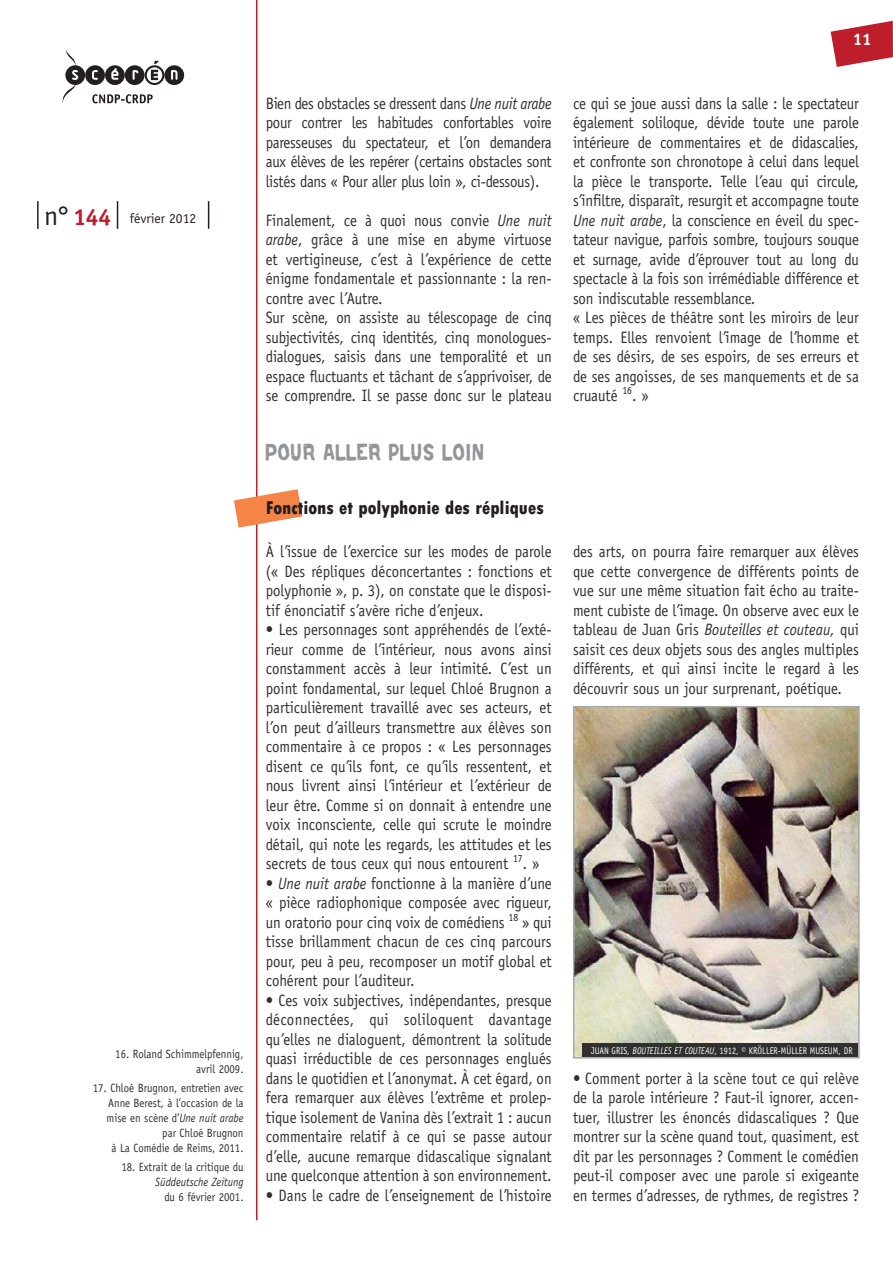
<style>
.page{position:relative;width:893px;height:1263px;background:#fff}
.page>*{position:absolute;margin:0;border:0;box-sizing:border-box;transform-origin:0 0}
.titre_2{font:21px "Repent";letter-spacing:.025em;color:#939598;scale:.8 1}
.titre_3{font:800 condensed 19.5px "Tw Cen";color:#231f20}
.t1{font:700 16.8px "Officina Sans Std";color:#fff}
.txt_usuel{font:16.5px/19.5px "Officina Sans Std";color:#312f30;text-align:justify;scale:.9 1}
.t2{font:13.65px "Officina Sans Std";color:#231f20}
.Note_bas_page{font:12px/15px "Officina Sans Std";color:#312f30;text-align:right;scale:.9 1}
.Credits{font:9.75px "Officina Sans Std";letter-spacing:.005em;color:#fff;scale:.85 1}
.s1{font-size:27.3px}
.s2{font-weight:700;font-size:23.4px;color:#be1d2c}
.s3{font-style:italic}
</style>
<div class="page">
<hr style="left:256px;top:0;width:1px;height:1220px;background:#be1d2c">
<svg style="left:831px;top:21px;width:62px;height:46px"></svg>
<svg style="left:62px;top:49px;width:122px;height:54px"></svg>
<svg style="left:208px;top:201px;width:1px;height:28px"></svg>
<hr style="left:37px;top:201px;width:2px;height:28px;background:#231f20">
<svg style="left:117px;top:201px;width:1px;height:28px"></svg>
<img style="left:575px;top:708px;width:283px;height:348px">
<div style="left:573px;top:706px;width:287px;height:352px;border:1px solid #a8a9ad"></div>
<svg style="left:234px;top:489px;width:68px;height:39px"></svg>
<div style="left:583px;top:1043px;width:275px;height:14px;background:#312f30"></div>
<p class="t2" style="left:44px;top:210px;width:154px"><span class="s1">n°</span> <span class="s2">144</span> février 2012</p>
<p class="Note_bas_page" style="left:115px;top:1046px;width:144px">16. Roland Schimmelpfennig, avril 2009.</p>
<p class="Note_bas_page" style="left:93px;top:1080px;width:169px">17. Chloé Brugnon, entretien avec<br>Anne Berest, à l’occasion de la mise en scène d’<span class="s3">Une nuit arabe </span>par Chloé Brugnon<br>à La Comédie de Reims, 2011.</p>
<p class="Note_bas_page" style="left:121px;top:1160px;width:137px">18. Extrait de la critique du<br><span class="s3">Süddeutsche Zeitung<br></span>du 6 février 2001.</p>
<p class="txt_usuel" style="left:266px;top:93px;width:319px">Bien des obstacles se dressent dans <span class="s3">Une nuit arabe </span>pour contrer les habitudes confortables voire paresseuses du spectateur, et l<span class="s3">’</span>on demandera aux élèves de les repérer (certains obstacles sont listés dans « Pour aller plus loin », ci-dessous).</p>
<p class="txt_usuel" style="left:266px;top:210px;width:319px">Finalement, ce à quoi nous convie <span class="s3">Une nuit arabe</span>, grâce à une mise en abyme virtuose et vertigineuse, c<span class="s3">’</span>est à l<span class="s3">’</span>expérience de cette énigme fondamentale et passionnante : la ren&shy;contre avec l<span class="s3">’</span>Autre.</p>
<p class="txt_usuel" style="left:266px;top:308px;width:319px">Sur scène, on assiste au télescopage de cinq subjectivités, cinq identités, cinq monologues&shy;dialogues, saisis dans une temporalité et un espace fluctuants et tâchant de s<span class="s3">’</span>apprivoiser, de se comprendre. Il se passe donc sur le plateau</p>
<p class="titre_2" style="left:266px;top:440px;width:275px">POUR ALLER PLUS LOIN</p>
<p class="titre_3" style="left:266px;top:497px;width:280px">Fonctions et polyphonie des répliques</p>
<p class="txt_usuel" style="left:266px;top:542px;width:319px">À l<span class="s3">’</span>issue de l<span class="s3">’</span>exercice sur les modes de parole (« Des répliques déconcertantes : fonctions et polyphonie », p. 3), on constate que le disposi&shy;tif énonciatif s<span class="s3">’</span>avère riche d<span class="s3">’</span>enjeux.</p>
<p class="txt_usuel" style="left:266px;top:620px;width:319px">• Les personnages sont appréhendés de l<span class="s3">’</span>exté&shy;rieur comme de l<span class="s3">’</span>intérieur, nous avons ainsi constamment accès à leur intimité. C<span class="s3">’</span>est un point fondamental, sur lequel Chloé Brugnon a particulièrement travaillé avec ses acteurs, et l<span class="s3">’</span>on peut d<span class="s3">’</span>ailleurs transmettre aux élèves son commentaire à ce propos : « Les personnages disent ce qu<span class="s3">’</span>ils font, ce qu<span class="s3">’</span>ils ressentent, et nous livrent ainsi l<span class="s3">’</span>intérieur et l<span class="s3">’</span>extérieur de leur être. Comme si on donnait à entendre une voix inconsciente, celle qui scrute le moindre détail, qui note les regards, les attitudes et les secrets de tous ceux qui nous entourent <sup>17</sup>. »</p>
<p class="txt_usuel" style="left:266px;top:873px;width:319px">• <span class="s3">Une nuit arabe</span> fonctionne à la manière d<span class="s3">’</span>une « pièce radiophonique composée avec rigueur, un oratorio pour cinq voix de comédiens <sup>18</sup> » qui tisse brillamment chacun de ces cinq parcours pour, peu à peu, recomposer un motif global et cohérent pour l<span class="s3">’</span>auditeur.</p>
<p class="txt_usuel" style="left:266px;top:990px;width:319px">• Ces voix subjectives, indépendantes, presque déconnectées, qui soliloquent davantage qu<span class="s3">’</span>elles ne dialoguent, démontrent la solitude quasi irréductible de ces personnages englués dans le quotidien et l<span class="s3">’</span>anonymat. À cet égard, on fera remarquer aux élèves l<span class="s3">’</span>extrême et prolep&shy;tique isolement de Vanina dès l<span class="s3">’</span>extrait 1 : aucun commentaire relatif à ce qui se passe autour d<span class="s3">’</span>elle, aucune remarque didascalique signalant une quelconque attention à son environnement.</p>
<p class="txt_usuel" style="left:266px;top:1185px;width:319px">• Dans le cadre de l<span class="s3">’</span>enseignement de l<span class="s3">’</span>histoire</p>
<p class="t1" style="left:853px;top:29px;width:20px">11</p>
<p class="txt_usuel" style="left:573px;top:93px;width:319px">ce qui se joue aussi dans la salle : le spectateur également soliloque, dévide toute une parole intérieure de commentaires et de didascalies, et confronte son chronotope à celui dans lequel la pièce le transporte. Telle l<span class="s3">’</span>eau qui circule, s<span class="s3">’</span>infiltre, disparaît, resurgit et accompagne toute <span class="s3">Une nuit arabe</span>, la conscience en éveil du spec&shy;tateur navigue, parfois sombre, toujours souque et surnage, avide d<span class="s3">’</span>éprouver tout au long du spectacle à la fois son irrémédiable différence et son indiscutable ressemblance.</p>
<p class="txt_usuel" style="left:573px;top:308px;width:319px">« Les pièces de théâtre sont les miroirs de leur temps. Elles renvoient l<span class="s3">’</span>image de l<span class="s3">’</span>homme et de ses désirs, de ses espoirs, de ses erreurs et de ses angoisses, de ses manquements et de sa cruauté <sup>16</sup>. »</p>
<p class="txt_usuel" style="left:573px;top:542px;width:319px">des arts, on pourra faire remarquer aux élèves que cette convergence de différents points de vue sur une même situation fait écho au traite&shy;ment cubiste de l<span class="s3">’</span>image. On observe avec eux le tableau de Juan Gris <span class="s3">Bouteilles et couteau,</span> qui saisit ces deux objets sous des angles multiples différents, et qui ainsi incite le regard à les découvrir sous un jour surprenant, poétique.</p>
<p class="Credits" style="left:591px;top:1045px;width:309px">JUAN GRIS, <span class="s3">BOUTEILLES ET COUTEAU</span>, 1912, © KRÖLLER-MÜLLER MUSEUM, DR</p>
<p class="txt_usuel" style="left:573px;top:1068px;width:319px">• Comment porter à la scène tout ce qui relève de la parole intérieure ? Faut-il ignorer, accen&shy;tuer, illustrer les énoncés didascaliques ? Que montrer sur la scène quand tout, quasiment, est dit par les personnages ? Comment le comédien peut-il composer avec une parole si exigeante en termes d<span class="s3">’</span>adresses, de rythmes, de registres ?</p>
</div>
